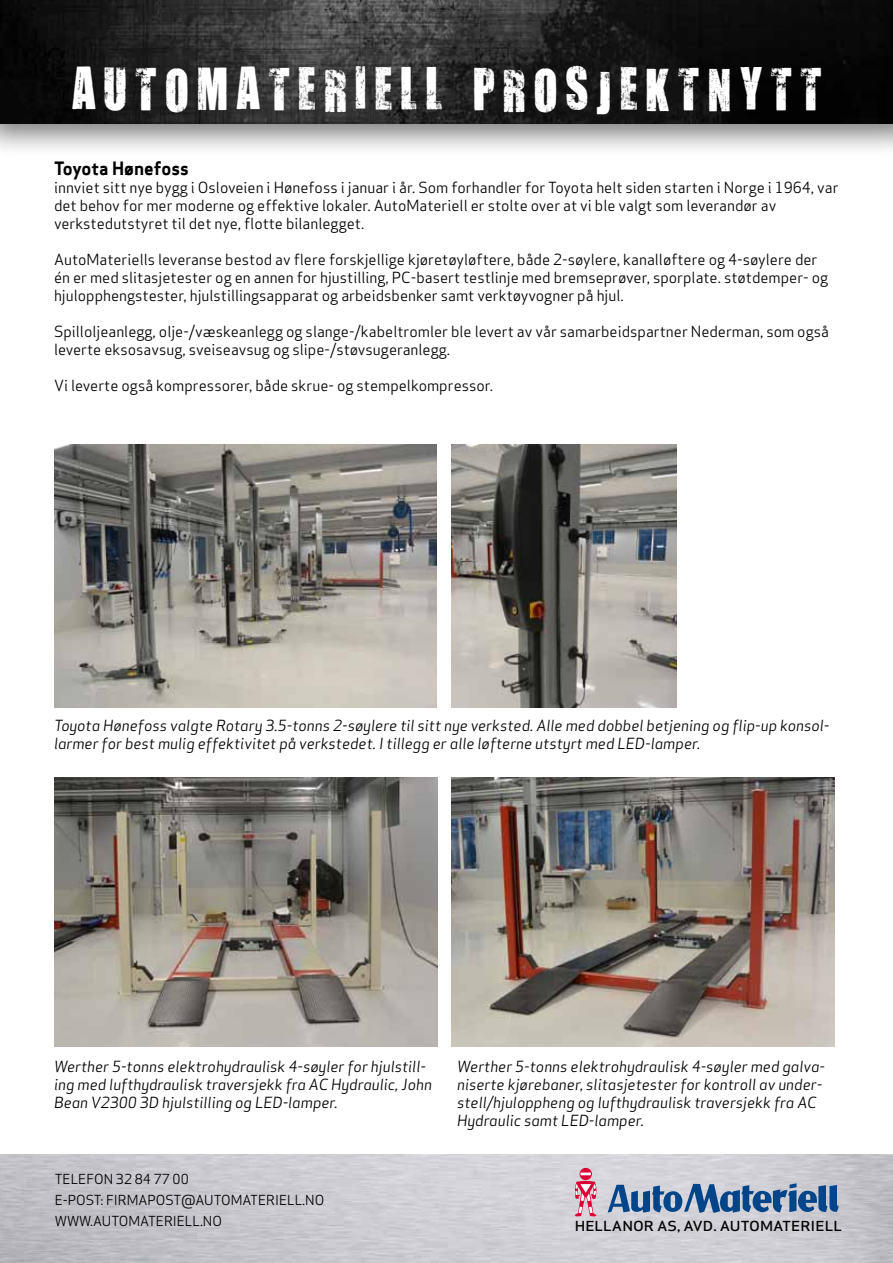
<style>
.page{position:relative;width:893px;height:1263px;background:#fff}
.page>*{position:absolute;margin:0;border:0;box-sizing:border-box;transform-origin:0 0}
.t1{font:49.5px "You Are Loved";letter-spacing:.16em;color:#fff}
.t2{font:700 18px "Apex Sans";color:#000}
.t3{font:15px/18px "Apex Sans";color:#000}
.t4{font:italic 15px/18px "Apex Sans";color:#000}
.t5{font:13.5px/21px "Apex Sans";color:#000}
.t6{font:500 13.5px "Apex Sans";color:#000;scale:1.13 1}
</style>
<div class="page">
<img style="left:0;top:1154px;width:893px;height:109px">
<div style="left:580px;top:1168px;width:12px;height:12px;background:#dc0034;border-radius:50%"></div>
<svg style="left:575px;top:1172px;width:22px;height:44px"></svg>
<svg style="left:608px;top:1183px;width:231px;height:30px;background:#6c8cb0"></svg>
<div style="left:0;top:0;width:893px;height:157px;background:#000;opacity:.5"></div>
<img style="left:0;top:0;width:878px;height:123px">
<div style="left:878px;top:0;width:15px;height:157px;background:#000;opacity:.5"></div>
<img style="left:54px;top:445px;width:383px;height:262px">
<img style="left:55px;top:778px;width:382px;height:268px">
<img style="left:452px;top:778px;width:382px;height:268px">
<img style="left:452px;top:445px;width:225px;height:262px">
<h1 class="t1" style="left:71px;top:56px;width:752px">AUTOMATERIELL PROSJEKTNYTT</h1>
<p class="t2" style="left:54px;top:157px;width:136px">Toyota Hønefoss</p>
<p class="t3" style="left:54px;top:177px;width:786px">innviet sitt nye bygg i Osloveien i Hønefoss i januar i år. Som forhandler for Toyota helt siden starten i Norge i 1964, var det behov for mer moderne og effektive lokaler. AutoMateriell er stolte over at vi ble valgt som leverandør av verkstedutstyret til det nye, flotte bilanlegget.</p>
<p class="t3" style="left:54px;top:249px;width:776px">AutoMateriells leveranse bestod av flere forskjellige kjøretøyløftere, både 2-søylere, kanalløftere og 4-søylere der én er med slitasjetester og en annen for hjustilling, PC-basert testlinje med bremseprøver, sporplate. støtdemper- og hjulopphengstester, hjulstillingsapparat og arbeidsbenker samt verktøyvogner på hjul.</p>
<p class="t3" style="left:54px;top:321px;width:776px">Spilloljeanlegg, olje-/væskeanlegg og slange-/kabeltromler ble levert av vår samarbeidspartner Nederman, som også leverte eksosavsug, sveiseavsug og slipe-/støvsugeranlegg.</p>
<p class="t3" style="left:54px;top:375px;width:441px">Vi leverte også kompressorer, både skrue- og stempelkompressor.</p>
<p class="t4" style="left:54px;top:715px;width:777px">Toyota Hønefoss valgte Rotary 3.5-tonns 2-søylere til sitt nye verksted. Alle med dobbel betjening og flip-up konsol&shy;larmer for best mulig effektivitet på verkstedet. I tillegg er alle løfterne utstyrt med LED-lamper.</p>
<p class="t4" style="left:54px;top:1056px;width:379px">Werther 5-tonns elektrohydraulisk 4-søyler for hjulstill&shy;ing med lufthydraulisk traversjekk fra AC Hydraulic, John<br>Bean V2300 3D hjulstilling og LED-lamper.</p>
<p class="t4" style="left:457px;top:1056px;width:369px">Werther 5-tonns elektrohydraulisk 4-søyler med galva&shy;niserte kjørebaner, slitasjetester for kontroll av under&shy;stell/hjuloppheng og lufthydraulisk traversjekk fra AC Hydraulic samt LED-lamper.</p>
<p class="t5" style="left:55px;top:1167px;width:271px">Telefon 32 84 77 00<br>E-post: firmapost@automateriell.no www.automateriell.no</p>
<p class="t6" style="left:575px;top:1214px;width:238px">HELLANOR AS, AVD. AUTOMATERIELL</p>
</div>
